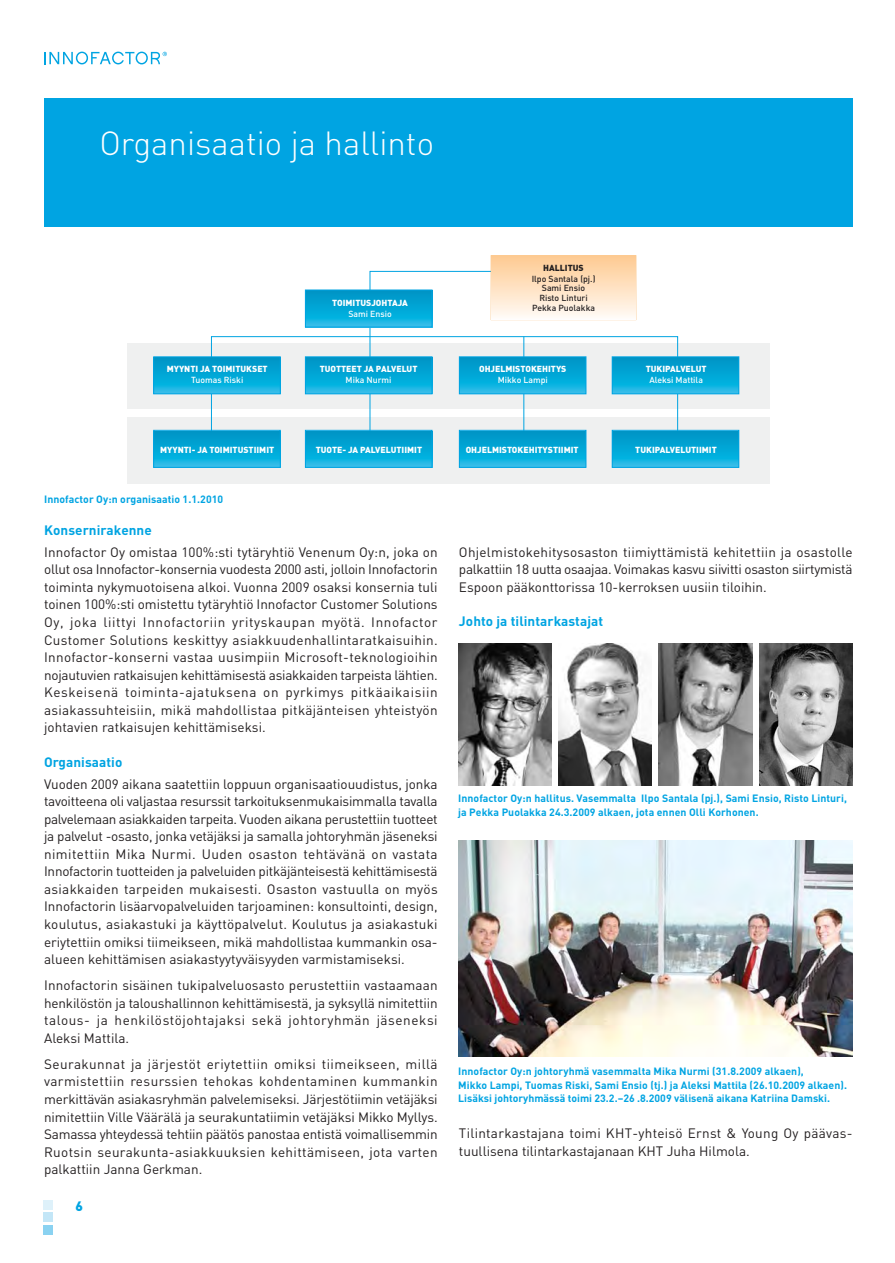
<style>
.page{position:relative;width:895px;height:1263px;background:#fff}
.page>*{position:absolute;margin:0;border:0;box-sizing:border-box;transform-origin:0 0}
.t1{font:300 33px "DIN";color:#fff}
.t2{font:13.5px/17.5px "DIN";color:#231f20;text-align:justify}
.t3{font:700 13.5px "DIN";letter-spacing:.005em;color:#00a4e2}
.t4{font:900 13.5px "DIN";color:#00a4e2}
.t5{font:700 10.5px/13.6px "DIN";letter-spacing:.005em;color:#00a4e2}
.t6{font:900 8.7px "DIN";color:#fff}
.t7{font:500 8.7px "DIN";color:#fff}
.t8{font:500 8.7px/9.6px "DIN";color:#231f20;text-align:center}
.t9{font:900 8.7px "DIN";color:#231f20}
</style>
<div class="page">
<img style="left:558px;top:643px;width:93px;height:142px">
<div style="left:44px;top:98px;width:808px;height:129px;background:#00a4e2"></div>
<svg style="left:44px;top:52px;width:123px;height:12px"></svg>
<div style="left:43px;top:1200px;width:10px;height:10px;background:#def1fa"></div>
<div style="left:43px;top:1212px;width:10px;height:10px;background:#c3e6f7"></div>
<div style="left:43px;top:1225px;width:10px;height:9px;background:#8ad2f1"></div>
<img style="left:458px;top:840px;width:394px;height:216px">
<img style="left:458px;top:643px;width:93px;height:142px">
<img style="left:658px;top:643px;width:94px;height:142px">
<img style="left:759px;top:643px;width:93px;height:142px">
<div style="left:127px;top:344px;width:642px;height:65px;background:#eff0f0"></div>
<div style="left:127px;top:417px;width:642px;height:66px;background:#eff0f0"></div>
<svg style="left:211px;top:336px;width:467px;height:112px"></svg>
<svg style="left:369px;top:271px;width:130px;height:176px"></svg>
<svg style="left:307px;top:292px;width:123px;height:33px;background:#06a7d6"></svg>
<div style="left:305px;top:290px;width:127px;height:37px;border:1px solid #00a4e2"></div>
<svg style="left:155px;top:358px;width:123px;height:34px;background:#06a7d6"></svg>
<div style="left:153px;top:356px;width:127px;height:38px;border:1px solid #00a4e2"></div>
<svg style="left:307px;top:358px;width:123px;height:34px;background:#06a7d6"></svg>
<div style="left:305px;top:356px;width:127px;height:38px;border:1px solid #00a4e2"></div>
<svg style="left:461px;top:378px;width:123px;height:14px;background:#11b3e1"></svg>
<div style="left:459px;top:357px;width:127px;height:21px;background:#009ecf"></div>
<div style="left:459px;top:356px;width:127px;height:38px;border:1px solid #00a4e2"></div>
<svg style="left:613px;top:358px;width:124px;height:34px;background:#06a7d6"></svg>
<div style="left:611px;top:356px;width:128px;height:38px;border:1px solid #00a4e2"></div>
<svg style="left:155px;top:432px;width:123px;height:34px;background:#07a7d7"></svg>
<div style="left:153px;top:430px;width:127px;height:38px;border:1px solid #00a4e2"></div>
<svg style="left:307px;top:432px;width:123px;height:34px;background:#07a7d7"></svg>
<div style="left:305px;top:430px;width:127px;height:38px;border:1px solid #00a4e2"></div>
<svg style="left:461px;top:432px;width:123px;height:34px;background:#07a7d7"></svg>
<div style="left:459px;top:430px;width:127px;height:38px;border:1px solid #00a4e2"></div>
<svg style="left:613px;top:432px;width:124px;height:34px;background:#07a7d7"></svg>
<div style="left:611px;top:430px;width:128px;height:38px;border:1px solid #00a4e2"></div>
<hr style="left:491px;top:319px;width:144px;height:1px;background:#fff">
<div style="left:491px;top:256px;width:144px;height:63px;background:linear-gradient(to bottom,#feca91,#fffaf6)"></div>
<hr style="left:491px;top:256px;width:144px;height:1px;background:#fdca91">
<h1 class="t1" style="left:99px;top:131px;width:336px">Organisaatio ja hallinto</h1>
<p class="t6" style="left:167px;top:366px;width:103px">MYYNTI JA TOIMITUKSET</p>
<p class="t7" style="left:191px;top:377px;width:54px">Tuomas Riski</p>
<p class="t6" style="left:332px;top:299px;width:77px">TOIMITUSJOHTAJA</p>
<p class="t7" style="left:348px;top:310px;width:45px">Sami Ensio</p>
<p class="t6" style="left:320px;top:366px;width:99px">TUOTTEET JA PALVELUT</p>
<p class="t7" style="left:345px;top:377px;width:47px">Mika Nurmi</p>
<p class="t9" style="left:543px;top:264px;width:42px">HALLITUS</p>
<p class="t8" style="left:531px;top:275px;width:65px">Ilpo Santala (pj.)<br>Sami Ensio<br>Risto Linturi<br>Pekka Puolakka</p>
<p class="t6" style="left:479px;top:366px;width:89px">OHJELMISTOKEHITYS</p>
<p class="t7" style="left:497px;top:377px;width:52px">Mikko Lampi</p>
<p class="t6" style="left:645px;top:366px;width:62px">TUKIPALVELUT</p>
<p class="t7" style="left:649px;top:377px;width:55px">Aleksi Mattila</p>
<p class="t6" style="left:160px;top:446px;width:116px">MYYNTI- JA TOIMITUSTIIMIT</p>
<p class="t5" style="left:44px;top:494px;width:181px">Innofactor Oy:n organisaatio 1.1.2010</p>
<p class="t6" style="left:315px;top:446px;width:108px">TUOTE- JA PALVELUTIIMIT</p>
<p class="t3" style="left:44px;top:525px;width:109px">Konsernirakenne</p>
<p class="t2" style="left:44px;top:545px;width:395px">Innofactor Oy omistaa 100%:sti tytäryhtiö Venenum Oy:n, joka on ollut osa Innofactor-konsernia vuodesta 2000 asti, jolloin Innofactorin toiminta nykymuotoisena alkoi. Vuonna 2009 osaksi konsernia tuli toinen 100%:sti omistettu tytäryhtiö Innofactor Customer Solutions Oy, joka liittyi Innofactoriin yrityskaupan myötä. Innofactor Customer Solutions keskittyy asiakkuudenhallintaratkaisuihin.<br>Innofactor-konserni vastaa uusimpiin Microsoft-teknologioihin nojautuvien ratkaisujen kehittämisestä asiakkaiden tarpeista lähtien.<br>Keskeisenä toiminta-ajatuksena on pyrkimys pitkäaikaisiin asiakassuhteisiin, mikä mahdollistaa pitkäjänteisen yhteistyön johtavien ratkaisujen kehittämiseksi.</p>
<p class="t3" style="left:44px;top:757px;width:80px">Organisaatio</p>
<p class="t2" style="left:44px;top:777px;width:395px">Vuoden 2009 aikana saatettiin loppuun organisaatiouudistus, jonka tavoitteena oli valjastaa resurssit tarkoituksenmukaisimmalla tavalla palvelemaan asiakkaiden tarpeita. Vuoden aikana perustettiin tuotteet ja palvelut -osasto, jonka vetäjäksi ja samalla johtoryhmän jäseneksi nimitettiin Mika Nurmi. Uuden osaston tehtävänä on vastata Innofactorin tuotteiden ja palveluiden pitkäjänteisestä kehittämisestä asiakkaiden tarpeiden mukaisesti. Osaston vastuulla on myös Innofactorin lisäarvopalveluiden tarjoaminen: konsultointi, design, koulutus, asiakastuki ja käyttöpalvelut. Koulutus ja asiakastuki eriytettiin omiksi tiimeikseen, mikä mahdollistaa kummankin osa&shy;alueen kehittämisen asiakastyytyväisyyden varmistamiseksi.</p>
<p class="t2" style="left:44px;top:978px;width:395px">Innofactorin sisäinen tukipalveluosasto perustettiin vastaamaan henkilöstön ja taloushallinnon kehittämisestä, ja syksyllä nimitettiin talous- ja henkilöstöjohtajaksi sekä johtoryhmän jäseneksi Aleksi Mattila.</p>
<p class="t2" style="left:44px;top:1057px;width:395px">Seurakunnat ja järjestöt eriytettiin omiksi tiimeikseen, millä varmistettiin resurssien tehokas kohdentaminen kummankin merkittävän asiakasryhmän palvelemiseksi. Järjestötiimin vetäjäksi nimitettiin Ville Väärälä ja seurakuntatiimin vetäjäksi Mikko Myllys.<br>Samassa yhteydessä tehtiin päätös panostaa entistä voimallisemmin Ruotsin seurakunta-asiakkuuksien kehittämiseen, jota varten palkattiin Janna Gerkman.</p>
<p class="t4" style="left:75px;top:1201px;width:9px">6</p>
<p class="t6" style="left:465px;top:446px;width:114px">OHJELMISTOKEHITYSTIIMIT</p>
<p class="t6" style="left:635px;top:446px;width:83px">TUKIPALVELUTIIMIT</p>
<p class="t2" style="left:459px;top:545px;width:395px">Ohjelmistokehitysosaston tiimiyttämistä kehitettiin ja osastolle palkattiin 18 uutta osaajaa. Voimakas kasvu siivitti osaston siirtymistä Espoon pääkonttorissa 10-kerroksen uusiin tiloihin.</p>
<p class="t3" style="left:459px;top:617px;width:146px">Johto ja tilintarkastajat</p>
<p class="t5" style="left:458px;top:792px;width:390px">Innofactor Oy:n hallitus. Vasemmalta Ilpo Santala (pj.), Sami Ensio, Risto Linturi, ja Pekka Puolakka 24.3.2009 alkaen, jota ennen Olli Korhonen.</p>
<p class="t5" style="left:458px;top:1065px;width:390px">Innofactor Oy:n johtoryhmä vasemmalta Mika Nurmi (31.8.2009 alkaen),<br>Mikko Lampi, Tuomas Riski, Sami Ensio (tj.) ja Aleksi Mattila (26.10.2009 alkaen).<br>Lisäksi johtoryhmässä toimi 23.2.–26 .8.2009 välisenä aikana Katriina Damski.</p>
<p class="t2" style="left:459px;top:1126px;width:395px">Tilintarkastajana toimi KHT-yhteisö Ernst &amp; Young Oy päävas&shy;tuullisena tilintarkastajanaan KHT Juha Hilmola.</p>
</div>
